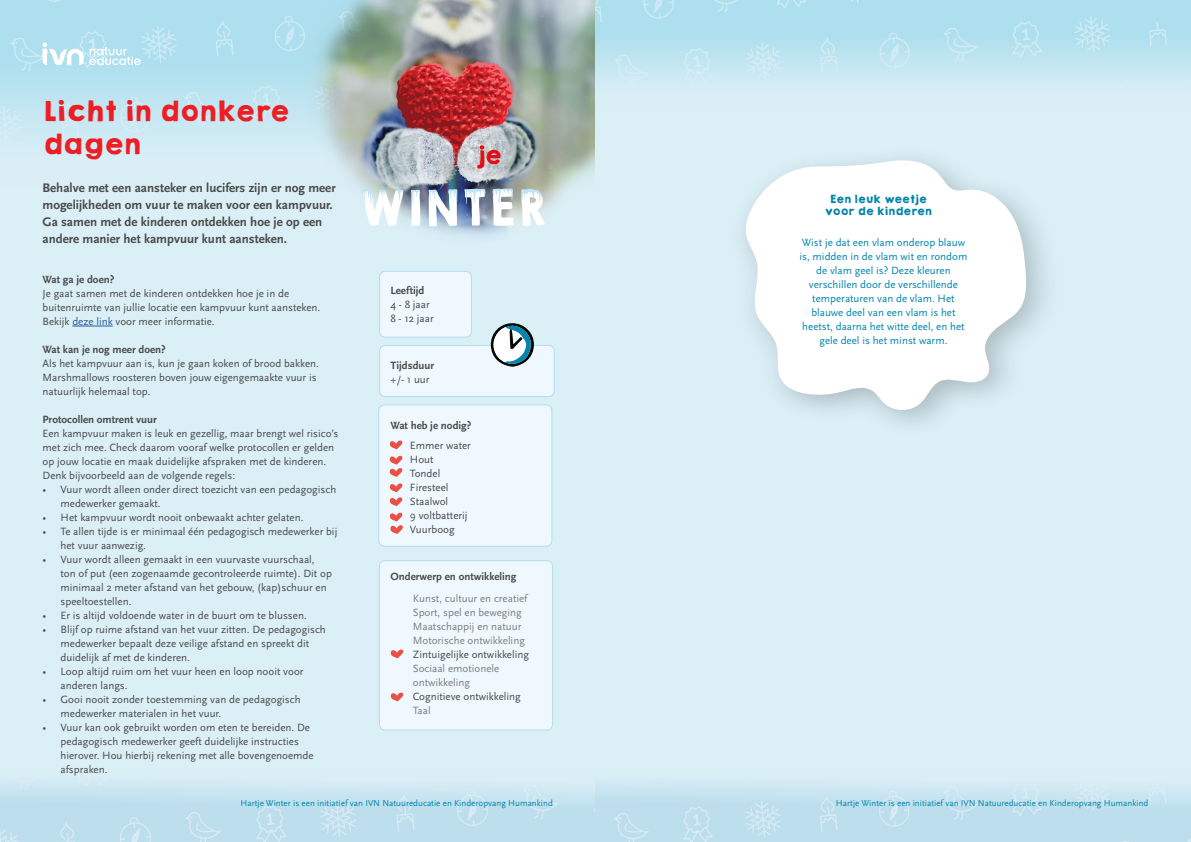
<style>
.page{position:relative;width:1191px;height:842px;background:#fff}
.page>*{position:absolute;margin:0;border:0;box-sizing:border-box;transform-origin:0 0}
.t1{font:25px/33px "KGHAPPY Solid";color:#ed1e24}
.t2{font:700 13px/17px "Scala Sans Pro";color:#4a4a49}
.t3{font:11px/14px "Scala Sans Pro";color:#4a4a49}
.t4{font:11px/14px "Scala Sans Pro";color:#0484aa;text-align:center}
.t5{font:11px/14px "Scala Sans Pro";color:#7f7e7e}
.t6{font:700 11px "Scala Sans Pro";color:#4a4a49}
.t7{font:10px/12px "KGHAPPY Solid";color:#0484aa;text-align:center}
.t8{font:9px "Scala Sans Pro";color:#0484aa}
.s1{color:#275b9b}
</style>
<div class="page">
<div style="left:0;top:0;width:595px;height:842px;background:#dbeff7"></div>
<div style="left:0;top:0;width:595px;height:189px;background:linear-gradient(to bottom,#a3dbec,#ddeff7)"></div>
<svg style="left:39px;top:0;width:31px;height:3px"></svg>
<svg style="left:216px;top:19px;width:17px;height:38px"></svg>
<svg style="left:0;top:107px;width:23px;height:36px"></svg>
<svg style="left:61px;top:100px;width:18px;height:38px"></svg>
<svg style="left:253px;top:86px;width:19px;height:36px"></svg>
<svg style="left:184px;top:91px;width:36px;height:35px"></svg>
<svg style="left:120px;top:97px;width:31px;height:36px"></svg>
<svg style="left:160px;top:162px;width:30px;height:27px"></svg>
<svg style="left:222px;top:156px;width:36px;height:33px"></svg>
<svg style="left:91px;top:167px;width:36px;height:22px"></svg>
<svg style="left:27px;top:173px;width:32px;height:16px"></svg>
<img style="left:0;top:783px;width:595px;height:59px">
<img style="left:272px;top:0;width:323px;height:236px">
<svg style="left:477px;top:135px;width:41px;height:36px"></svg>
<svg style="left:361px;top:189px;width:43px;height:37px"></svg>
<svg style="left:411px;top:189px;width:9px;height:37px"></svg>
<svg style="left:428px;top:189px;width:29px;height:37px"></svg>
<svg style="left:464px;top:188px;width:21px;height:38px"></svg>
<svg style="left:492px;top:188px;width:21px;height:38px"></svg>
<svg style="left:521px;top:189px;width:23px;height:37px"></svg>
<svg style="left:10px;top:26px;width:167px;height:46px;background:#b8e2ef"></svg>
<div style="left:595px;top:0;width:596px;height:842px;background:#dbeff7"></div>
<img style="left:595px;top:783px;width:596px;height:59px">
<div style="left:595px;top:0;width:596px;height:112px;background:linear-gradient(to bottom,#a3dbec,#ddeff7)"></div>
<svg style="left:595px;top:0;width:7px;height:24px"></svg>
<svg style="left:776px;top:0;width:30px;height:9px"></svg>
<svg style="left:838px;top:0;width:36px;height:3px"></svg>
<svg style="left:709px;top:0;width:34px;height:13px"></svg>
<svg style="left:642px;top:0;width:32px;height:19px"></svg>
<svg style="left:683px;top:48px;width:30px;height:37px"></svg>
<svg style="left:745px;top:43px;width:36px;height:36px"></svg>
<svg style="left:614px;top:54px;width:36px;height:35px"></svg>
<svg style="left:820px;top:36px;width:18px;height:37px"></svg>
<svg style="left:1012px;top:21px;width:30px;height:37px"></svg>
<svg style="left:1074px;top:16px;width:36px;height:37px"></svg>
<svg style="left:943px;top:27px;width:36px;height:35px"></svg>
<svg style="left:878px;top:32px;width:32px;height:37px"></svg>
<svg style="left:1149px;top:21px;width:17px;height:26px"></svg>
<svg style="left:857px;top:102px;width:27px;height:10px"></svg>
<svg style="left:919px;top:97px;width:36px;height:15px"></svg>
<svg style="left:790px;top:108px;width:34px;height:4px"></svg>
<svg style="left:994px;top:91px;width:18px;height:21px"></svg>
<svg style="left:1186px;top:76px;width:5px;height:36px"></svg>
<svg style="left:1117px;top:81px;width:36px;height:31px"></svg>
<svg style="left:1052px;top:87px;width:32px;height:25px"></svg>
<div style="left:379px;top:271px;width:92px;height:66px;background:#eef8fe;border-radius:6px"></div>
<div style="left:379px;top:271px;width:93px;height:67px;border:1px solid #b3dfee;border-radius:6px"></div>
<div style="left:379px;top:345px;width:175px;height:52px;background:#eef8fe;border-radius:6px"></div>
<div style="left:379px;top:345px;width:176px;height:52px;border:1px solid #b3dfee;border-radius:6px"></div>
<svg style="left:490px;top:323px;width:44px;height:44px"></svg>
<div style="left:379px;top:405px;width:173px;height:141px;background:#eef8fe;border-radius:6px"></div>
<div style="left:378px;top:404px;width:174px;height:143px;border:1px solid #b3dfee;border-radius:6px"></div>
<div style="left:379px;top:561px;width:173px;height:169px;background:#eef8fe;border-radius:6px"></div>
<div style="left:379px;top:560px;width:174px;height:170px;border:1px solid #b3dfee;border-radius:6px"></div>
<svg style="left:744px;top:159px;width:282px;height:254px;fill:#fff"></svg>
<hr style="left:72px;top:326px;width:41px;height:1px;background:#275b9b">
<svg style="left:389px;top:440px;width:14px;height:9px"></svg>
<svg style="left:390px;top:649px;width:14px;height:9px"></svg>
<svg style="left:390px;top:692px;width:14px;height:9px"></svg>
<svg style="left:389px;top:455px;width:14px;height:79px"></svg>
<h1 class="t1" style="left:43px;top:95px;width:248px">Licht in donkere dagen</h1>
<p class="t2" style="left:43px;top:179px;width:295px">Behalve met een aansteker en lucifers zijn er nog meer mogelijkheden om vuur te maken voor een kampvuur.<br>Ga samen met de kinderen ontdekken hoe je op een andere manier het kampvuur kunt aansteken.</p>
<p class="t6" style="left:43px;top:273px;width:73px">Wat ga je doen?</p>
<p class="t3" style="left:43px;top:286px;width:279px">Je gaat samen met de kinderen ontdekken hoe je in de buitenruimte van jullie locatie een kampvuur kunt aansteken.<br>Bekijk <span class="s1">deze link</span> voor meer informatie.</p>
<p class="t6" style="left:43px;top:343px;width:125px">Wat kan je nog meer doen?</p>
<p class="t3" style="left:43px;top:356px;width:278px">Als het kampvuur aan is, kun je gaan koken of brood bakken.<br>Marshmallows roosteren boven jouw eigengemaakte vuur is natuurlijk helemaal top.</p>
<p class="t6" style="left:43px;top:413px;width:116px">Protocollen omtrent vuur</p>
<p class="t3" style="left:43px;top:426px;width:297px">Een kampvuur maken is leuk en gezellig, maar brengt wel risico’s met zich mee. Check daarom vooraf welke protocollen er gelden op jouw locatie en maak duidelijke afspraken met de kinderen.<br>Denk bijvoorbeeld aan de volgende regels:</p>
<p class="t3" style="left:61px;top:482px;width:277px;text-indent:-18px">• Vuur wordt alleen onder direct toezicht van een pedagogisch medewerker gemaakt.</p>
<p class="t3" style="left:43px;top:510px;width:262px">• Het kampvuur wordt nooit onbewaakt achter gelaten.</p>
<p class="t3" style="left:61px;top:524px;width:278px;text-indent:-18px">• Te allen tijde is er minimaal één pedagogisch medewerker bij het vuur aanwezig.</p>
<p class="t3" style="left:61px;top:552px;width:273px;text-indent:-18px">• Vuur wordt alleen gemaakt in een vuurvaste vuurschaal, ton of put (een zogenaamde gecontroleerde ruimte). Dit op minimaal 2 meter afstand van het gebouw, (kap)schuur en speeltoestellen.</p>
<p class="t3" style="left:43px;top:608px;width:266px">• Er is altijd voldoende water in de buurt om te blussen.</p>
<p class="t3" style="left:61px;top:622px;width:267px;text-indent:-18px">• Blijf op ruime afstand van het vuur zitten. De pedagogisch medewerker bepaalt deze veilige afstand en spreekt dit duidelijk af met de kinderen.</p>
<p class="t3" style="left:61px;top:664px;width:244px;text-indent:-18px">• Loop altijd ruim om het vuur heen en loop nooit voor anderen langs.</p>
<p class="t3" style="left:61px;top:692px;width:242px;text-indent:-18px">• Gooi nooit zonder toestemming van de pedagogisch medewerker materialen in het vuur.</p>
<p class="t3" style="left:61px;top:720px;width:255px;text-indent:-18px">• Vuur kan ook gebruikt worden om eten te bereiden. De pedagogisch medewerker geeft duidelijke instructies hierover. Hou hierbij rekening met alle bovengenoemde afspraken.</p>
<p class="t6" style="left:390px;top:284px;width:36px">Leeftijd</p>
<p class="t3" style="left:390px;top:298px;width:45px">4 - 8 jaar<br>8 - 12 jaar</p>
<p class="t6" style="left:390px;top:359px;width:45px">Tijdsduur</p>
<p class="t3" style="left:390px;top:372px;width:40px">+/- 1 uur</p>
<p class="t6" style="left:390px;top:419px;width:83px">Wat heb je nodig?</p>
<p class="t3" style="left:410px;top:438px;width:63px">Emmer water<br>Hout<br>Tondel<br>Firesteel<br>Staalwol<br>9 voltbatterij<br>Vuurboog</p>
<p class="t6" style="left:390px;top:570px;width:127px">Onderwerp en ontwikkeling</p>
<p class="t5" style="left:413px;top:592px;width:116px">Kunst, cultuur en creatief<br>Sport, spel en beweging<br>Maatschappij en natuur<br>Motorische ontwikkeling</p>
<p class="t3" style="left:413px;top:648px;width:118px">Zintuigelijke ontwikkeling</p>
<p class="t5" style="left:413px;top:662px;width:88px">Sociaal emotionele ontwikkeling</p>
<p class="t3" style="left:413px;top:690px;width:110px">Cognitieve ontwikkeling</p>
<p class="t5" style="left:413px;top:704px;width:19px">Taal</p>
<p class="t7" style="left:824px;top:193px;width:109px">Een leuk weetje voor de kinderen</p>
<p class="t4" style="left:799px;top:235px;width:169px">Wist je dat een vlam onderop blauw is, midden in de vlam wit en rondom de vlam geel is? Deze kleuren verschillen door de verschillende temperaturen van de vlam. Het blauwe deel van een vlam is het heetst, daarna het witte deel, en het gele deel is het minst warm.</p>
<p class="t8" style="left:240px;top:798px;width:314px">Hartje Winter is een initiatief van IVN Natuureducatie en Kinderopvang Humankind</p>
<p class="t8" style="left:836px;top:798px;width:314px">Hartje Winter is een initiatief van IVN Natuureducatie en Kinderopvang Humankind</p>
</div>
